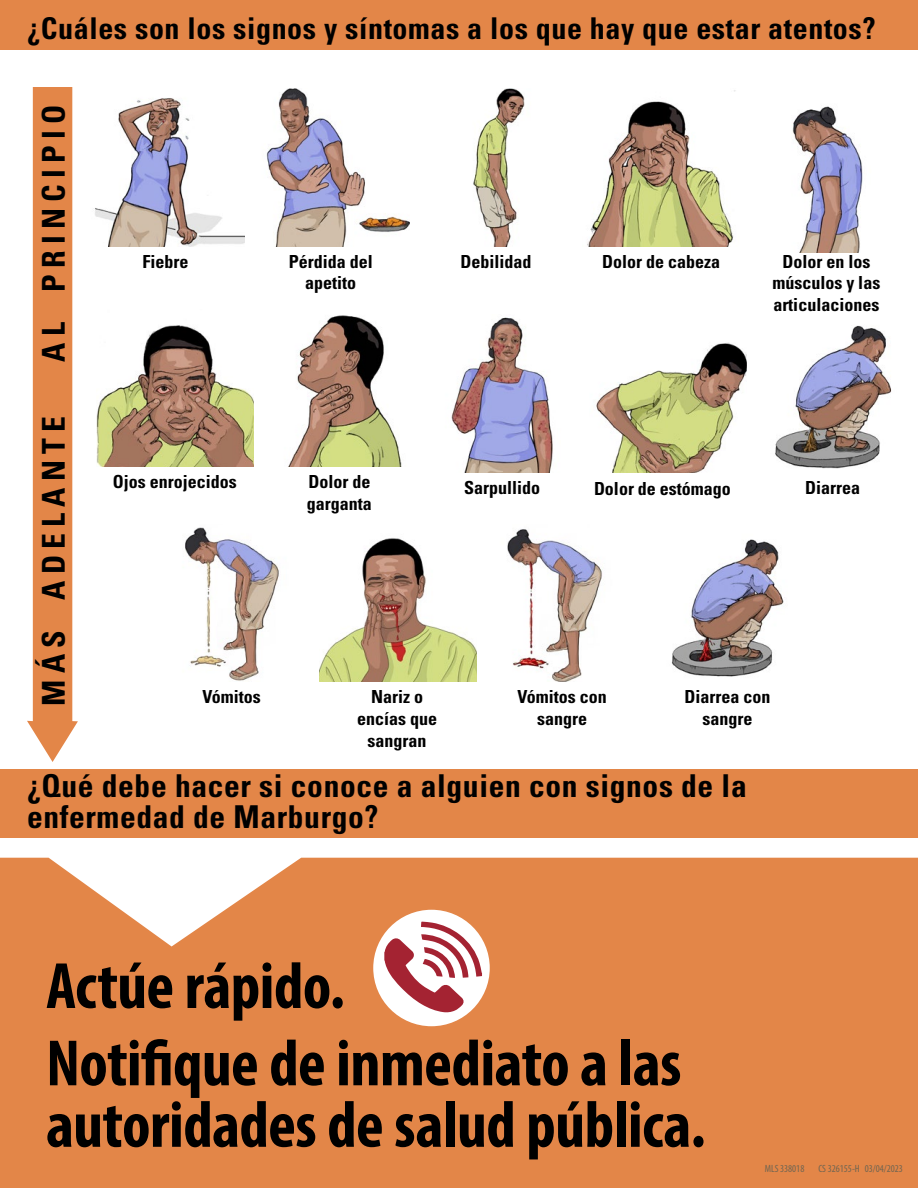
<style>
.page{position:relative;width:918px;height:1188px;background:#fff}
.page>*{position:absolute;margin:0;border:0;box-sizing:border-box;transform-origin:0 0}
.t1{font:700 condensed 66px/61.5px "Myriad Pro";letter-spacing:-.01em;color:#000}
.t2{font:700 condensed 31.5px/31.5px "Univers LT Std";letter-spacing:.02em;color:#000}
.t3{font:700 condensed 31.5px "Univers LT Std";letter-spacing:.2em;color:#000}
.t4{font:700 condensed 30px "Univers LT Std";letter-spacing:.02em;color:#000}
.Captions{font:700 condensed 18px/21.6px "Univers LT Std";color:#000;text-align:center}
.t5{font:condensed 10.5px "Myriad Pro";color:#706551}
</style>
<div class="page">
<div style="left:0;top:858px;width:918px;height:330px;background:#e38648"></div>
<div style="left:0;top:0;width:918px;height:50px;background:#e38648"></div>
<svg style="left:27px;top:87px;width:51px;height:675px"></svg>
<img style="left:95px;top:98px;width:149px;height:148px">
<img style="left:266px;top:88px;width:144px;height:158px">
<img style="left:473px;top:88px;width:52px;height:158px">
<img style="left:587px;top:90px;width:149px;height:156px">
<img style="left:792px;top:106px;width:71px;height:146px">
<img style="left:96px;top:325px;width:158px;height:142px">
<img style="left:288px;top:315px;width:114px;height:152px">
<img style="left:451px;top:317px;width:102px;height:155px">
<img style="left:596px;top:342px;width:151px;height:130px">
<img style="left:775px;top:325px;width:117px;height:144px">
<img style="left:185px;top:527px;width:94px;height:154px">
<img style="left:319px;top:538px;width:158px;height:144px">
<img style="left:507px;top:529px;width:96px;height:153px">
<img style="left:671px;top:539px;width:113px;height:138px">
<div style="left:0;top:770px;width:918px;height:68px;background:#e38648"></div>
<div style="left:376px;top:912px;width:111px;height:112px;background:#fff;border-radius:50%"></div>
<div style="left:373px;top:910px;width:117px;height:116px;border:4px solid #fff;border-radius:50%"></div>
<svg style="left:384px;top:922px;width:98px;height:91px"></svg>
<h2 class="t4" style="left:27px;top:10px;width:850px">¿Cuáles son los signos y síntomas a los que hay que estar atentos?</h2>
<h2 class="t3" style="left:34px;top:362px;width:258px;rotate:-90deg">AL PRINCIPIO</h2>
<p class="Captions" style="left:143px;top:250px;width:47px">Fiebre</p>
<p class="Captions" style="left:289px;top:250px;width:86px">Pérdida del apetito</p>
<p class="Captions" style="left:460px;top:250px;width:73px">Debilidad</p>
<p class="Captions" style="left:602px;top:250px;width:119px">Dolor de cabeza</p>
<p class="Captions" style="left:772px;top:250px;width:109px">Dolor en los músculos y las articulaciones</p>
<h2 class="t3" style="left:34px;top:706px;width:291px;rotate:-90deg">MÁS ADELANTE</h2>
<p class="Captions" style="left:113px;top:471px;width:125px">Ojos enrojecidos</p>
<p class="Captions" style="left:307px;top:471px;width:66px;text-align:left">Dolor de garganta</p>
<p class="Captions" style="left:464px;top:476px;width:78px">Sarpullido</p>
<p class="Captions" style="left:594px;top:477px;width:138px">Dolor de estómago</p>
<p class="Captions" style="left:805px;top:476px;width:56px">Diarrea</p>
<p class="Captions" style="left:203px;top:686px;width:60px">Vómitos</p>
<p class="Captions" style="left:357px;top:686px;width:81px">Nariz o encías que sangran</p>
<p class="Captions" style="left:518px;top:686px;width:91px">Vómitos con sangre</p>
<p class="Captions" style="left:684px;top:686px;width:87px">Diarrea con sangre</p>
<h2 class="t2" style="left:27px;top:770px;width:721px">¿Qué debe hacer si conoce a alguien con signos de la enfermedad de Marburgo?</h2>
<p class="t1" style="left:46px;top:954px;width:300px">Actúe rápido.</p>
<p class="t1" style="left:46px;top:1031px;width:661px">Notifique de inmediato a las autoridades de salud pública.</p>
<p class="t5" style="left:765px;top:1162px;width:41px">MLS 338018</p>
<p class="t5" style="left:818px;top:1162px;width:86px">CS 326155-H 03/04/2023</p>
</div>
